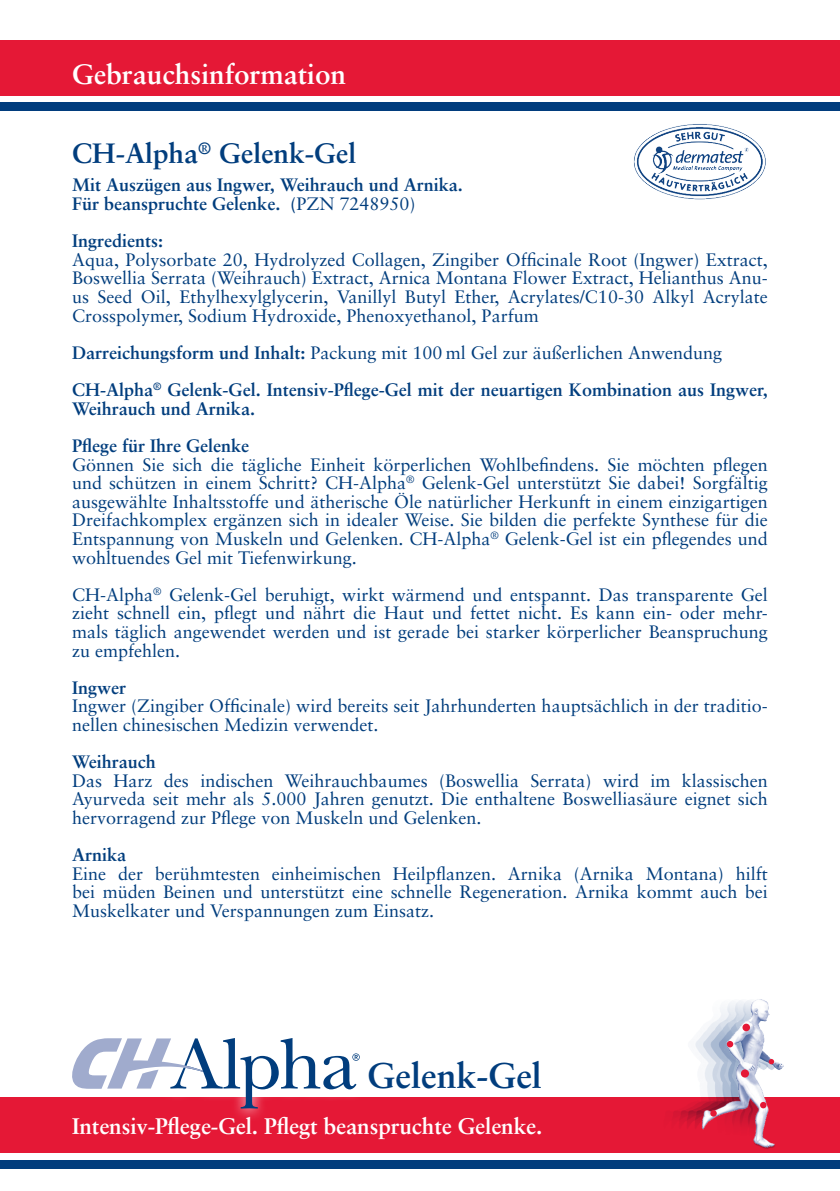
<style>
.page{position:relative;width:840px;height:1191px;background:#fff}
.page>*{position:absolute;margin:0;border:0;box-sizing:border-box;transform-origin:0 0}
.t1{font:700 35.6px "Sabon";color:#013d7d}
.t2{font:700 28px "Sabon";color:#fff}
.t3{font:700 28px "Sabon";color:#013d7d}
.t4{font:700 22.6px "Sabon";letter-spacing:-.005em;color:#fff}
.t5{font:18px/18.6px "Sabon";color:#013d7d;text-align:justify}
.t6{font:700 18px/37.2px "Sabon";color:#013d7d}
.s1{font-weight:400}
</style>
<div class="page">
<div style="left:0;top:40px;width:839px;height:55px;background:#e51836"></div>
<div style="left:0;top:102px;width:839px;height:9px;background:#013d7d"></div>
<img style="left:634px;top:124px;width:132px;height:76px">
<div style="left:0;top:1097px;width:839px;height:56px;background:#e51836"></div>
<div style="left:0;top:1159px;width:839px;height:9px;background:#013d7d"></div>
<svg style="left:236px;top:1055px;width:124px;height:63px"></svg>
<svg style="left:72px;top:1038px;width:287px;height:70px"></svg>
<img style="left:652px;top:999px;width:145px;height:170px">
<svg style="left:726px;top:1041px;width:6px;height:6px"></svg>
<div style="left:742px;top:1023px;width:7px;height:8px;background:#e51836;border-radius:50%"></div>
<div style="left:740px;top:1069px;width:8px;height:8px;background:#e51836;border-radius:50%"></div>
<svg style="left:768px;top:1059px;width:5px;height:5px"></svg>
<svg style="left:759px;top:1101px;width:7px;height:7px"></svg>
<svg style="left:710px;top:1110px;width:6px;height:6px"></svg>
<h2 class="t2" style="left:72px;top:57px;width:275px">Gebrauchsinformation</h2>
<h2 class="t3" style="left:72px;top:136px;width:285px">CH-Alpha<sup>®</sup> Gelenk-Gel</h2>
<p class="t6" style="left:72px;top:175px;width:392px;line-height:18.6px">Mit Auszügen aus Ingwer, Weihrauch und Arnika.<br>Für beanspruchte Gelenke. (<span class="s1">PZN 7248950)</span></p>
<p class="t6" style="left:72px;top:222px;width:93px">Ingredients:</p>
<p class="t5" style="left:72px;top:250px;width:697px">Aqua, Polysorbate 20, Hydrolyzed Collagen, Zingiber Officinale Root (Ingwer) Extract, Boswellia Serrata (Weihrauch) Extract, Arnica Montana Flower Extract, Helianthus Anu&shy;us Seed Oil, Ethylhexylglycerin, Vanillyl Butyl Ether, Acrylates/C10-30 Alkyl Acrylate Crosspolymer, Sodium Hydroxide, Phenoxyethanol, Parfum</p>
<p class="t6" style="left:72px;top:333px;width:697px">Darreichungsform und Inhalt: <span class="s1">Packung mit 100 ml Gel zur äußerlichen Anwendung<br></span>CH-Alpha<sup>®</sup> Gelenk-Gel. Intensiv-Pflege-Gel mit der neuartigen Kombination aus Ingwer,</p>
<p class="t6" style="left:72px;top:389px;width:184px">Weihrauch und Arnika.<br>Pflege für Ihre Gelenke</p>
<p class="t5" style="left:72px;top:455px;width:697px">Gönnen Sie sich die tägliche Einheit körperlichen Wohlbefindens. Sie möchten pflegen und schützen in einem Schritt? CH-Alpha<sup>®</sup> Gelenk-Gel unterstützt Sie dabei! Sorgfältig ausgewählte Inhaltsstoffe und ätherische Öle natürlicher Herkunft in einem einzigartigen Dreifachkomplex ergänzen sich in idealer Weise. Sie bilden die perfekte Synthese für die Entspannung von Muskeln und Gelenken. CH-Alpha<sup>®</sup> Gelenk-Gel ist ein pflegendes und wohltuendes Gel mit Tiefenwirkung.</p>
<p class="t5" style="left:72px;top:585px;width:697px">CH-Alpha<sup>®</sup> Gelenk-Gel beruhigt, wirkt wärmend und entspannt. Das transparente Gel zieht schnell ein, pflegt und nährt die Haut und fettet nicht. Es kann ein- oder mehr&shy;mals täglich angewendet werden und ist gerade bei starker körperlicher Beanspruchung zu empfehlen.</p>
<p class="t6" style="left:72px;top:668px;width:55px">Ingwer</p>
<p class="t5" style="left:72px;top:696px;width:697px">Ingwer (Zingiber Officinale) wird bereits seit Jahrhunderten hauptsächlich in der traditio&shy;nellen chinesischen Medizin verwendet.</p>
<p class="t6" style="left:72px;top:743px;width:85px">Weihrauch</p>
<p class="t5" style="left:72px;top:771px;width:697px">Das Harz des indischen Weihrauchbaumes (Boswellia Serrata) wird im klassischen Ayurveda seit mehr als 5.000 Jahren genutzt. Die enthaltene Boswelliasäure eignet sich hervorragend zur Pflege von Muskeln und Gelenken.</p>
<p class="t6" style="left:72px;top:836px;width:56px">Arnika</p>
<p class="t5" style="left:72px;top:864px;width:697px">Eine der berühmtesten einheimischen Heilpflanzen. Arnika (Arnika Montana) hilft bei müden Beinen und unterstützt eine schnelle Regeneration. Arnika kommt auch bei Muskelkater und Verspannungen zum Einsatz.</p>
<h1 class="t1" style="left:367px;top:1054px;width:176px">Gelenk-Gel</h1>
<p class="t4" style="left:72px;top:1112px;width:471px">Intensiv-Pflege-Gel. Pflegt beanspruchte Gelenke.</p>
</div>
